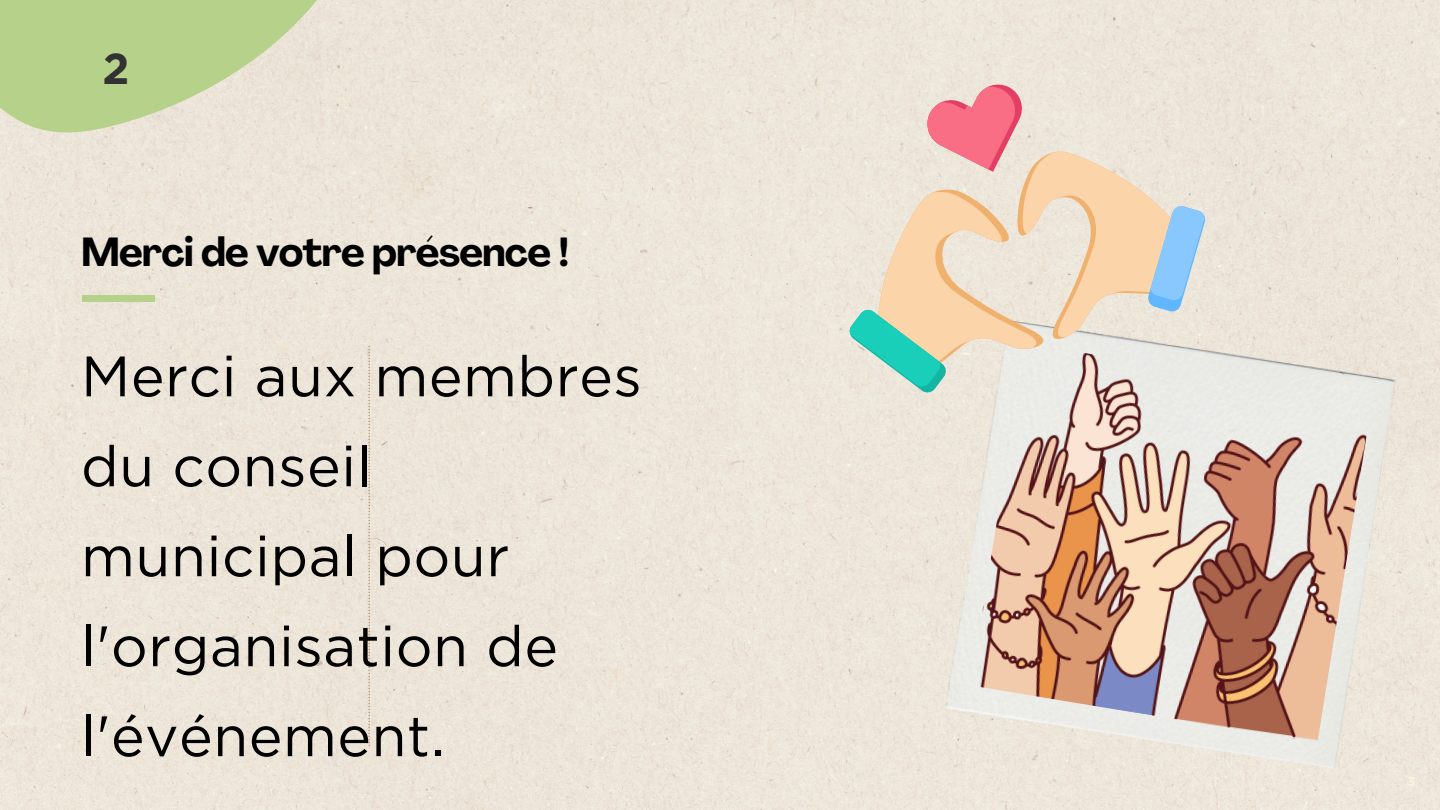
<style>
.page{position:relative;width:1440px;height:810px;background:#ede5d9}
.page>*{position:absolute;margin:0;border:0;box-sizing:border-box;transform-origin:0 0}
.t1{font:56.8px/90px "Gotham";letter-spacing:.01em;color:#000}
.t2{font:700 43.3px "Gotham";color:#323232}
.t3{font:700 40px "Agrandir";letter-spacing:-.02em;color:#000}
</style>
<div class="page">
<svg style="left:0;top:0;width:352px;height:141px;background:#cad8a8"></svg>
<div style="left:82px;top:295px;width:72px;height:6px;background:#b6d28a"></div>
<svg style="left:368px;top:346px;width:2px;height:400px"></svg>
<img style="left:944px;top:319px;width:453px;height:453px">
<img style="left:971px;top:344px;width:401px;height:399px">
<svg style="left:843px;top:75px;width:388px;height:337px;background:#e6d9ca"></svg>
<p class="t2" style="left:103px;top:43px;width:28px">2</p>
<h1 class="t3" style="left:81px;top:236px;width:490px">Merci de votre présence !</h1>
<p class="t1" style="left:81px;top:331px;width:562px">Merci aux membres du conseil municipal pour l'organisation de l'événement.</p>
</div>
